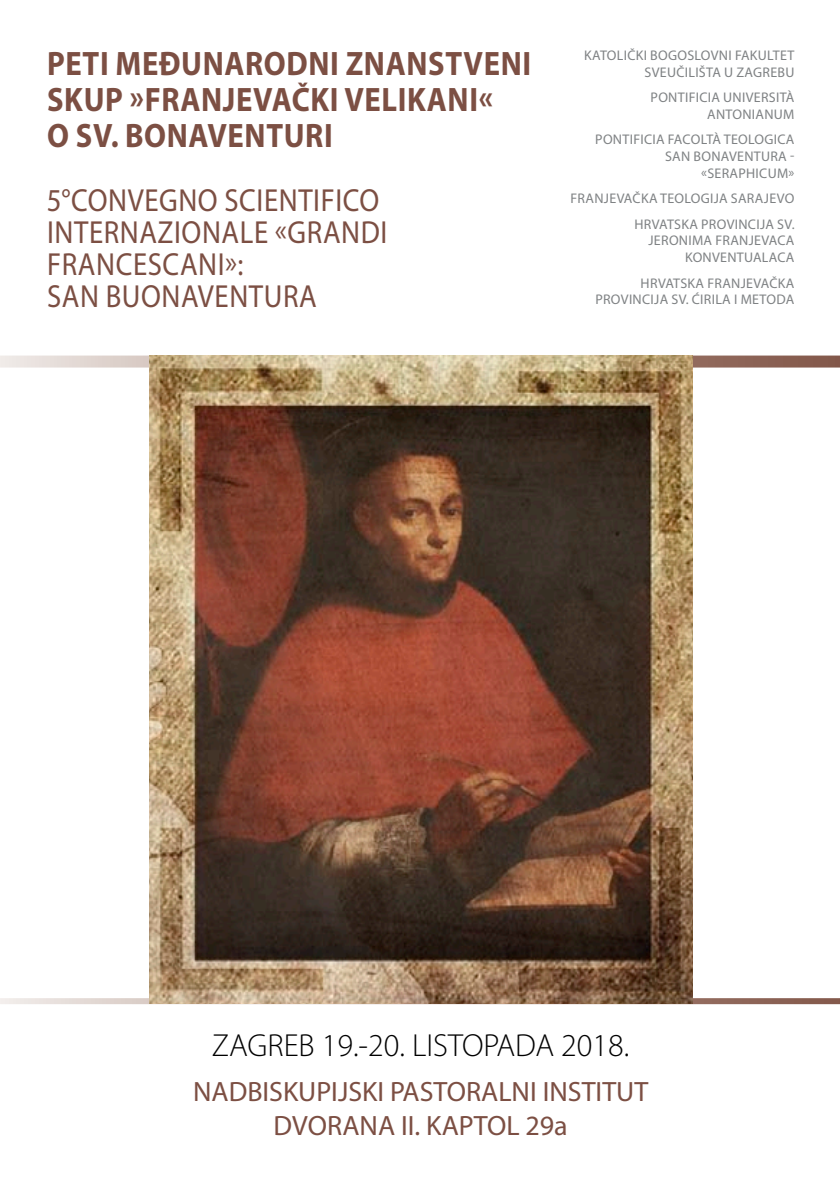
<style>
.page{position:relative;width:840px;height:1191px;background:#fff}
.page>*{position:absolute;margin:0;border:0;box-sizing:border-box;transform-origin:0 0}
.t1{font:700 34px/36px "Myriad Pro";letter-spacing:.02em;color:#7c4f43;scale:.9 1}
.t2{font:32px/32px "Myriad Pro";letter-spacing:.02em;color:#7c4f43;scale:.9 1}
.t3{font:300 32px "Myriad Pro";color:#000}
.t4{font:28px "Myriad Pro";color:#7c4f43}
.t5{font:14px/16.8px "Myriad Pro";letter-spacing:.02em;color:#7f8284;text-align:right}
</style>
<div class="page">
<svg style="left:0;top:355px;width:839px;height:12px;background:#bda699"></svg>
<svg style="left:0;top:998px;width:839px;height:6px;background:#b59b8d"></svg>
<img style="left:150px;top:356px;width:542px;height:647px">
<h1 class="t1" style="left:47px;top:45px;width:539px">PETI MEĐUNARODNI ZNANSTVENI<br>SKUP »FRANJEVAČKI VELIKANI«<br>O SV. BONAVENTURI</h1>
<h2 class="t2" style="left:47px;top:184px;width:380px">5°CONVEGNO SCIENTIFICO<br>INTERNAZIONALE «GRANDI<br>FRANCESCANI»:<br>SAN BUONAVENTURA</h2>
<p class="t5" style="left:584px;top:47px;width:211px">KATOLIČKI BOGOSLOVNI FAKULTET<br>SVEUČILIŠTA U ZAGREBU</p>
<p class="t5" style="left:650px;top:89px;width:145px">PONTIFICIA UNIVERSITÀ<br>ANTONIANUM</p>
<p class="t5" style="left:595px;top:131px;width:200px">PONTIFICIA FACOLTÀ TEOLOGICA<br>SAN BONAVENTURA - «SERAPHICUM»</p>
<p class="t5" style="left:570px;top:186px;width:225px;line-height:25.2px">FRANJEVAČKA TEOLOGIJA SARAJEVO<br>HRVATSKA PROVINCIJA SV.</p>
<p class="t5" style="left:648px;top:232px;width:147px">JERONIMA FRANJEVACA<br>KONVENTUALACA</p>
<p class="t5" style="left:595px;top:274px;width:200px">HRVATSKA FRANJEVAČKA<br>PROVINCIJA SV. ĆIRILA I METODA</p>
<h2 class="t3" style="left:212px;top:1026px;width:418px">ZAGREB 19.-20. LISTOPADA 2018.</h2>
<h3 class="t4" style="left:193px;top:1074px;width:16px">NADBIS</h3>
<h3 class="t4" style="left:283px;top:1074px;width:135px">KUPIJSKI PASTORALNI</h3>
<h3 class="t4" style="left:542px;top:1074px;width:14px">INSTITUT</h3>
<h3 class="t4" style="left:273px;top:1108px;width:18px">DVORANA</h3>
<h3 class="t4" style="left:401px;top:1108px;width:89px">II . KAPTOL</h3>
<h3 class="t4" style="left:525px;top:1108px;width:44px">29A</h3>
</div>
